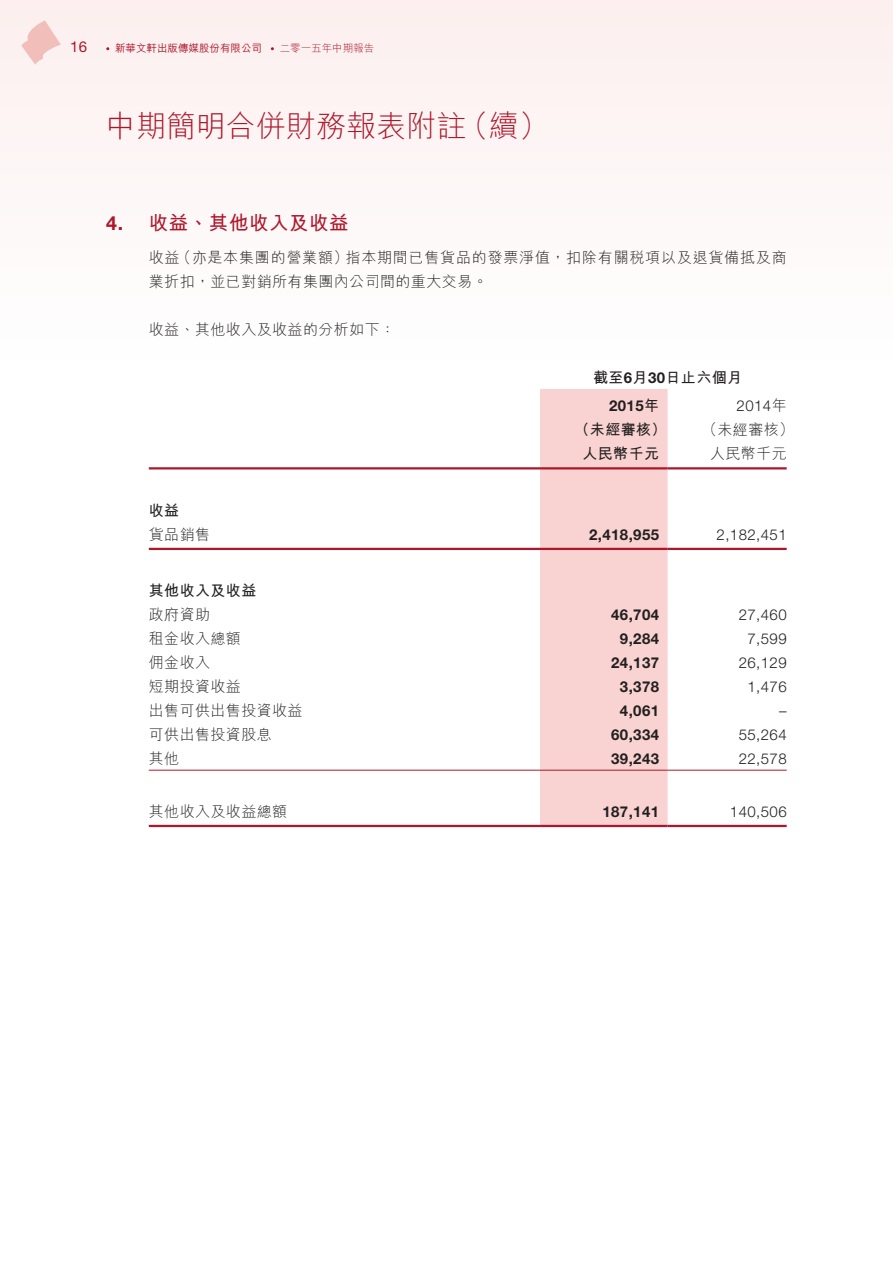
<style>
.page{position:relative;width:893px;height:1263px;background:#fff}
.page>*{position:absolute;margin:0;border:0;box-sizing:border-box;transform-origin:0 0}
.t1{font:300 30px "M Hei HK";color:#ae172b}
.t2{font:700 19.5px "M Hei HK";letter-spacing:.03em;color:#ae172b}
.t3{font:300 15px "M Hei HK";letter-spacing:.03em;color:#231f20}
.t4{font:300 15px/24px "M Hei HK";letter-spacing:.055em;color:#231f20}
.t5{font:700 15px "Helvetica Neue LT Std";letter-spacing:.03em;color:#231f20}
.t6{font:300 15px "Helvetica Neue LT Std";letter-spacing:.03em;color:#231f20}
.t7{font:700 15px "M Hei HK";letter-spacing:.03em;color:#231f20}
.t8{font:15px "Helvetica Neue LT Std";color:#ae172b}
.t9{font:500 10.5px "M Hei HK";color:#ae172b}
.t10{font:300 10.5px "M Hei HK";color:#ae172b}
.s1{font-family:"Helvetica Neue LT Std"}
.s2{font-family:"M Hei HK"}
</style>
<div class="page">
<div style="left:0;top:0;width:893px;height:466px;background:#fef9f9"></div>
<svg style="left:21px;top:20px;width:40px;height:45px"></svg>
<div style="left:540px;top:389px;width:128px;height:436px;background:#f8d3d1"></div>
<hr style="left:149px;top:467px;width:391px;height:2px;background:#ae172b">
<hr style="left:540px;top:467px;width:128px;height:2px;background:#ae172b">
<hr style="left:668px;top:467px;width:119px;height:2px;background:#ae172b">
<hr style="left:149px;top:548px;width:391px;height:2px;background:#ae172b">
<hr style="left:540px;top:548px;width:128px;height:2px;background:#ae172b">
<hr style="left:668px;top:548px;width:119px;height:2px;background:#ae172b">
<hr style="left:149px;top:770px;width:391px;height:1px;background:#ae172b">
<hr style="left:540px;top:770px;width:128px;height:1px;background:#ae172b">
<hr style="left:668px;top:770px;width:119px;height:1px;background:#ae172b">
<hr style="left:149px;top:825px;width:391px;height:2px;background:#ae172b">
<hr style="left:540px;top:825px;width:128px;height:2px;background:#ae172b">
<hr style="left:668px;top:825px;width:119px;height:2px;background:#ae172b">
<p class="t8" style="left:70px;top:38px;width:18px">16</p>
<p class="t9" style="left:115px;top:40px;width:148px">新華文軒出版傳媒股份有限公司</p>
<p class="t10" style="left:280px;top:41px;width:96px">二零一五年中期報告</p>
<h1 class="t1" style="left:106px;top:105px;width:444px">中期簡明合併財務報表附註（續）</h1>
<h2 class="t2" style="left:106px;top:209px;width:244px"><span class="s1">4.</span> 收益、其他收入及收益</h2>
<p class="t4" style="left:149px;top:244px;width:639px">收益（亦是本集團的營業額）指本期間已售貨品的發票淨值，扣除有關稅項以及退貨備抵及商業折扣，並已對銷所有集團內公司間的重大交易。</p>
<p class="t3" style="left:149px;top:318px;width:248px">收益、其他收入及收益的分析如下：</p>
<p class="t7" style="left:593px;top:366px;width:151px">截至<span class="s1">6</span>月<span class="s1">30</span>日止六個月</p>
<p class="t5" style="left:609px;top:396px;width:52px">2015<span class="s2">年</span></p>
<p class="t6" style="left:737px;top:397px;width:52px">2014<span class="s2">年</span></p>
<p class="t7" style="left:574px;top:419px;width:94px">（未經審核）</p>
<p class="t3" style="left:702px;top:419px;width:94px">（未經審核）</p>
<p class="t7" style="left:582px;top:443px;width:78px">人民幣千元</p>
<p class="t3" style="left:710px;top:443px;width:78px">人民幣千元</p>
<p class="t7" style="left:149px;top:499px;width:32px">收益</p>
<p class="t3" style="left:149px;top:524px;width:63px">貨品銷售</p>
<p class="t5" style="left:589px;top:525px;width:72px">2,418,955</p>
<p class="t6" style="left:717px;top:525px;width:72px">2,182,451</p>
<p class="t7" style="left:149px;top:580px;width:109px">其他收入及收益</p>
<p class="t3" style="left:149px;top:604px;width:63px">政府資助</p>
<p class="t5" style="left:611px;top:605px;width:49px">46,704</p>
<p class="t6" style="left:739px;top:606px;width:49px">27,460</p>
<p class="t3" style="left:149px;top:628px;width:94px">租金收入總額</p>
<p class="t5" style="left:620px;top:629px;width:41px">9,284</p>
<p class="t6" style="left:747px;top:630px;width:41px">7,599</p>
<p class="t3" style="left:149px;top:652px;width:63px">佣金收入</p>
<p class="t5" style="left:611px;top:653px;width:49px">24,137</p>
<p class="t6" style="left:739px;top:654px;width:49px">26,129</p>
<p class="t3" style="left:149px;top:676px;width:94px">短期投資收益</p>
<p class="t5" style="left:620px;top:677px;width:41px">3,378</p>
<p class="t6" style="left:747px;top:678px;width:41px">1,476</p>
<p class="t3" style="left:149px;top:700px;width:155px">出售可供出售投資收益</p>
<p class="t5" style="left:620px;top:701px;width:41px">4,061</p>
<p class="t6" style="left:779px;top:702px;width:9px">–</p>
<p class="t3" style="left:149px;top:724px;width:124px">可供出售投資股息</p>
<p class="t5" style="left:611px;top:725px;width:49px">60,334</p>
<p class="t6" style="left:739px;top:726px;width:49px">55,264</p>
<p class="t3" style="left:149px;top:748px;width:32px">其他</p>
<p class="t5" style="left:611px;top:749px;width:49px">39,243</p>
<p class="t6" style="left:739px;top:750px;width:49px">22,578</p>
<p class="t3" style="left:149px;top:801px;width:140px">其他收入及收益總額</p>
<p class="t5" style="left:602px;top:802px;width:58px">187,141</p>
<p class="t6" style="left:730px;top:802px;width:58px">140,506</p>
</div>
